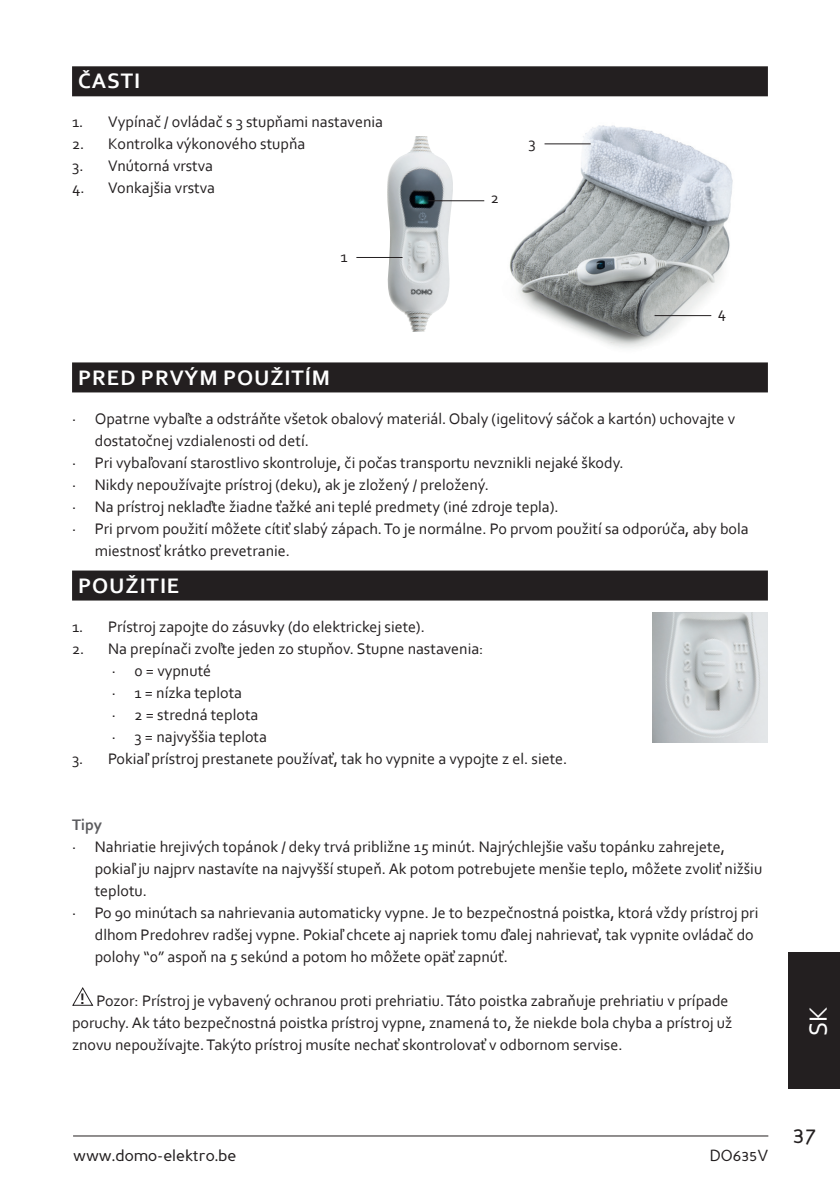
<style>
.page{position:relative;width:840px;height:1191px;background:#fff}
.page>*{position:absolute;margin:0;border:0;box-sizing:border-box;transform-origin:0 0}
.t1{font:26px "Corbel";color:#fff}
.t2{font:24px "Perspective Sans";color:#231f20}
.t3{font:700 22px "Corbel";letter-spacing:.04em;color:#fff}
.t4{font:16px/22px "Corbel";color:#231f20}
.t5{font:16px "Perspective Sans";color:#231f20}
.t6{font:700 16px "Corbel";color:#5c5c5f}
.s1{font-weight:700}
</style>
<div class="page">
<hr style="left:73px;top:1135px;width:694px;height:1px;background:#231f20">
<div style="left:788px;top:952px;width:51px;height:137px;background:#231f20"></div>
<div style="left:72px;top:66px;width:695px;height:30px;background:#231f20"></div>
<div style="left:72px;top:362px;width:695px;height:30px;background:#231f20"></div>
<div style="left:72px;top:570px;width:695px;height:30px;background:#231f20"></div>
<svg style="left:72px;top:987px;width:22px;height:19px"></svg>
<img style="left:484px;top:125px;width:249px;height:223px">
<img style="left:387px;top:136px;width:67px;height:196px">
<hr style="left:356px;top:257px;width:46px;height:1px;background:#231f20">
<hr style="left:544px;top:143px;width:46px;height:1px;background:#231f20">
<hr style="left:427px;top:200px;width:57px;height:1px;background:#231f20">
<hr style="left:654px;top:315px;width:57px;height:1px;background:#231f20">
<img style="left:652px;top:612px;width:115px;height:131px">
<h3 class="t3" style="left:78px;top:67px;width:64px">ČASTI</h3>
<p class="t4" style="left:72px;top:111px;width:312px">1. Vypínač / ovládač s 3 stupňami nastavenia</p>
<p class="t4" style="left:72px;top:133px;width:235px">2. Kontrolka výkonového stupňa</p>
<p class="t4" style="left:72px;top:155px;width:142px">3. Vnútorná vrstva</p>
<p class="t4" style="left:72px;top:177px;width:144px">4. Vonkajšia vrstva</p>
<p class="t4" style="left:340px;top:245px;width:9px">1</p>
<p class="t4" style="left:490px;top:186px;width:10px">2</p>
<p class="t4" style="left:528px;top:131px;width:9px">3</p>
<p class="t4" style="left:717px;top:301px;width:10px">4</p>
<h3 class="t3" style="left:78px;top:363px;width:253px">PRED PRVÝM POUŽITÍM</h3>
<p class="t4" style="left:72px;top:407px;width:664px">· Opatrne vybaľte a odstráňte všetok obalový materiál. Obaly (igelitový sáčok a kartón) uchovajte v</p>
<p class="t4" style="left:95px;top:429px;width:216px">dostatočnej vzdialenosti od detí.</p>
<p class="t4" style="left:72px;top:451px;width:553px">· Pri vybaľovaní starostlivo skontroluje, či počas transportu nevznikli nejaké škody.</p>
<p class="t4" style="left:72px;top:473px;width:418px">· Nikdy nepoužívajte prístroj (deku), ak je zložený / preložený.</p>
<p class="t4" style="left:72px;top:495px;width:488px">· Na prístroj neklaďte žiadne ťažké ani teplé predmety (iné zdroje tepla).</p>
<p class="t4" style="left:72px;top:517px;width:677px">· Pri prvom použití môžete cítiť slabý zápach. To je normálne. Po prvom použití sa odporúča, aby bola</p>
<p class="t4" style="left:95px;top:539px;width:197px">miestnosť krátko prevetranie.</p>
<h3 class="t3" style="left:78px;top:571px;width:103px">POUŽITIE</h3>
<p class="t4" style="left:72px;top:615px;width:354px">1. Prístroj zapojte do zásuvky (do elektrickej siete).</p>
<p class="t4" style="left:112px;top:637px;width:373px;text-indent:-40px">2. Na prepínači zvoľte jeden zo stupňov. Stupne nastavenia: · 0 = vypnuté<br>· 1 = nízka teplota<br>· 2 = stredná teplota<br>· 3 = najvyššia teplota</p>
<p class="t4" style="left:72px;top:747px;width:496px">3. Pokiaľ prístroj prestanete používať, tak ho vypnite a vypojte z el. siete.</p>
<p class="t6" style="left:72px;top:814px;width:32px">Tipy</p>
<p class="t4" style="left:72px;top:835px;width:654px">· Nahriatie hrejivých topánok / deky trvá približne 15 minút. Najrýchlejšie vašu topánku zahrejete,</p>
<p class="t4" style="left:95px;top:857px;width:668px">pokiaľ ju najprv nastavíte na najvyšší stupeň. Ak potom potrebujete menšie teplo, môžete zvoliť nižšiu</p>
<p class="t4" style="left:95px;top:879px;width:54px">teplotu.</p>
<p class="t4" style="left:72px;top:901px;width:687px">· Po 90 minútach sa nahrievania automaticky vypne. Je to bezpečnostná poistka, ktorá vždy prístroj pri</p>
<p class="t4" style="left:95px;top:923px;width:660px">dlhom Predohrev radšej vypne. Pokiaľ chcete aj napriek tomu ďalej nahrievať, tak vypnite ovládač do</p>
<p class="t4" style="left:95px;top:945px;width:414px">polohy “0” aspoň na 5 sekúnd a potom ho môžete opäť zapnúť.</p>
<p class="t4" style="left:72px;top:989px;width:661px;text-indent:8px"><span class="s1">!</span> Pozor: Prístroj je vybavený ochranou proti prehriatiu. Táto poistka zabraňuje prehriatiu v prípade poruchy. Ak táto bezpečnostná poistka prístroj vypne, znamená to, že niekde bola chyba a prístroj už znovu nepoužívajte. Takýto prístroj musíte nechať skontrolovať v odbornom servise.</p>
<h1 class="t1" style="left:801px;top:1036px;width:32px;rotate:-90deg">SK</h1>
<p class="t5" style="left:73px;top:1146px;width:165px">www.domo-elektro.be</p>
<p class="t5" style="left:709px;top:1146px;width:60px">DO635V</p>
<h2 class="t2" style="left:792px;top:1120px;width:25px">37</h2>
</div>
